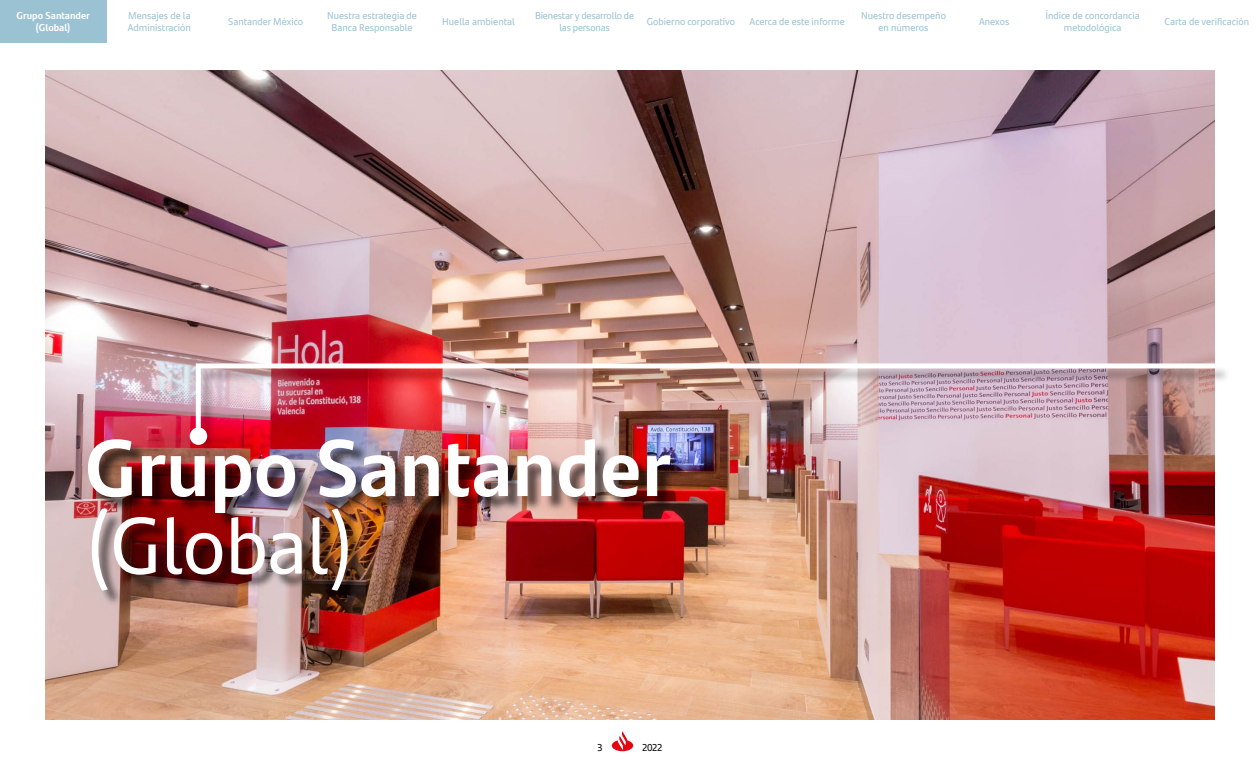
<style>
.page{position:relative;width:1260px;height:765px;background:#fff}
.page>*{position:absolute;margin:0;border:0;box-sizing:border-box;transform-origin:0 0}
.t1{font:700 80px "Santander Text";color:#fff}
.t2{font:80px "Santander Text";color:#fff}
.t3{font:10px/12px "Santander Text";color:#9bc2d2;text-align:center}
.t4{font:10px/12px "Santander Text";letter-spacing:-.02em;color:#9bc2d2;text-align:center}
.t5{font:700 10px/12px "Santander Text";color:#fff;text-align:center}
.t6{font:10px "Santander Headline";color:#000}
</style>
<div class="page">
<svg style="left:612px;top:731px;width:21px;height:20px"></svg>
<div style="left:0;top:0;width:106px;height:43px;background:#9bc2d2"></div>
<img style="left:45px;top:71px;width:1170px;height:649px">
<div style="left:198px;top:365px;width:1032px;height:91px;background:#000;opacity:.3"></div>
<img style="left:193px;top:361px;width:1027px;height:85px">
<div style="left:90px;top:441px;width:596px;height:165px;background:#000;opacity:.6"></div>
<div style="left:190px;top:427px;width:17px;height:18px;background:#fff;border-radius:50%"></div>
<p class="t3" style="left:128px;top:9px;width:65px;text-align:left">Mensajes de la<br>Administración</p>
<p class="t3" style="left:1046px;top:9px;width:96px">Índice de concordancia metodológica</p>
<p class="t3" style="left:1165px;top:15px;width:86px">Carta de verificación</p>
<p class="t5" style="left:17px;top:9px;width:75px">Grupo Santander (Global)</p>
<p class="t3" style="left:228px;top:15px;width:76px">Santander México</p>
<p class="t3" style="left:327px;top:9px;width:91px">Nuestra estrategia de<br>Banca Responsable</p>
<p class="t3" style="left:442px;top:15px;width:74px">Huella ambiental</p>
<p class="t4" style="left:535px;top:9px;width:100px">Bienestar y desarrollo de las personas</p>
<p class="t3" style="left:647px;top:15px;width:90px">Gobierno corporativo</p>
<p class="t3" style="left:750px;top:15px;width:97px">Acerca de este informe</p>
<p class="t3" style="left:861px;top:9px;width:86px">Nuestro desempeño en números</p>
<p class="t3" style="left:979px;top:15px;width:32px">Anexos</p>
<h1 class="t1" style="left:85px;top:405px;width:588px">Grupo Santander</h1>
<h1 class="t2" style="left:85px;top:485px;width:271px">(Global)</h1>
<p class="t6" style="left:597px;top:740px;width:7px">3</p>
<p class="t6" style="left:642px;top:740px;width:22px">2022</p>
</div>
